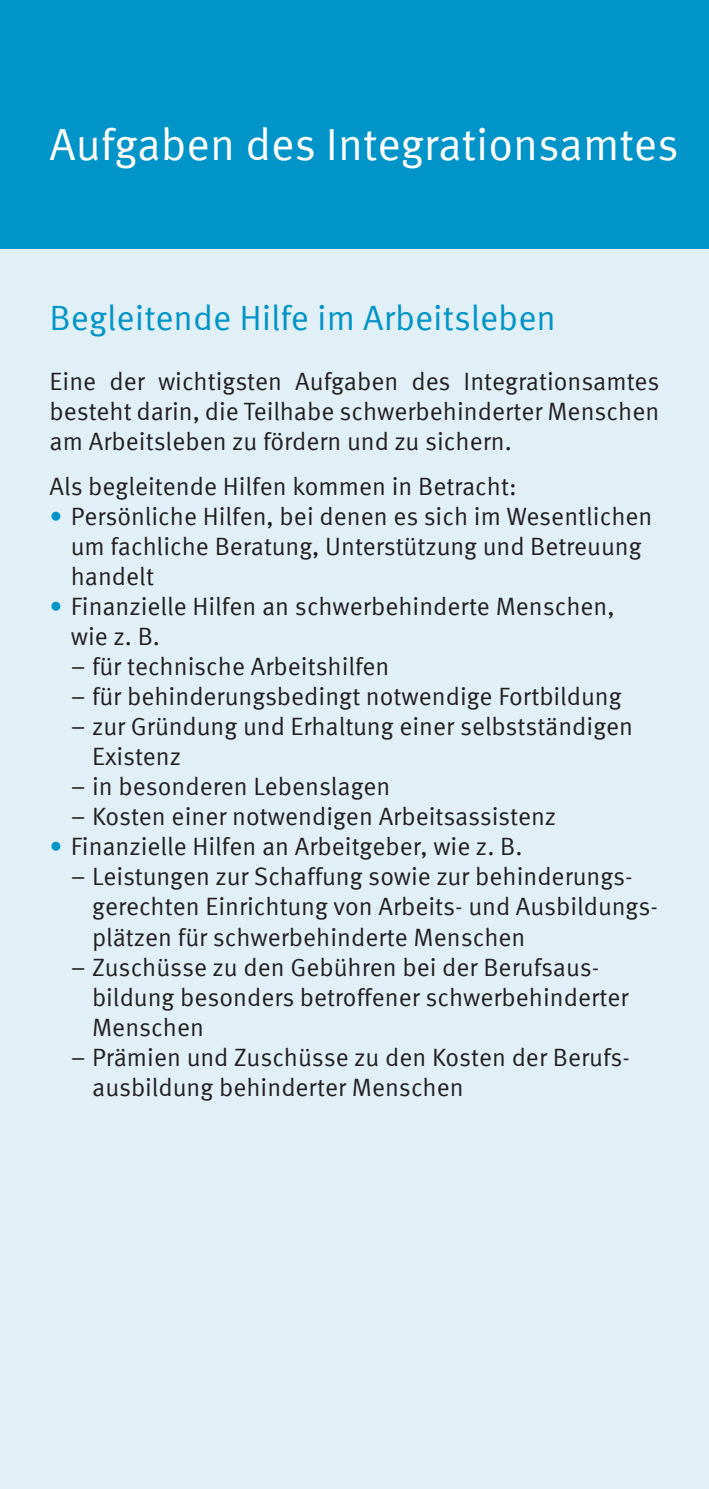
<style>
.page{position:relative;width:709px;height:1489px;background:#fff}
.page>*{position:absolute;margin:0;border:0;box-sizing:border-box;transform-origin:0 0}
.t1{font:45px "Meta Offc Pro Norm";color:#fff}
.t2{font:35px "Meta Offc Pro Norm";color:#0094c8}
.t3{font:25px/30px "Meta Offc Pro Norm";color:#231f20}
.s1{color:#0094c8}
</style>
<div class="page">
<div style="left:0;top:248px;width:709px;height:1240px;background:#e1f0f7"></div>
<div style="left:0;top:0;width:709px;height:248px;background:#0094c8"></div>
<h1 class="t1" style="left:50px;top:110px;width:630px">Aufgaben des Integrationsamtes</h1>
<h2 class="t2" style="left:50px;top:291px;width:508px">Begleitende Hilfe im Arbeitsleben</h2>
<p class="t3" style="left:50px;top:365px;width:611px;text-align:justify">Eine der wichtigsten Aufgaben des Integrationsamtes besteht darin, die Teilhabe schwerbehinderter Menschen am Arbeitsleben zu fördern und zu sichern.</p>
<p class="t3" style="left:50px;top:470px;width:468px">Als begleitende Hilfen kommen in Betracht:</p>
<p class="t3" style="left:71px;top:500px;width:583px;text-indent:-21px"><span class="s1">•</span> Persönliche Hilfen, bei denen es sich im Wesentlichen um fachliche Beratung, Unterstützung und Betreuung handelt</p>
<p class="t3" style="left:71px;top:590px;width:545px;text-indent:-21px"><span class="s1">•</span> Finanzielle Hilfen an schwerbehinderte Menschen, wie z. B.</p>
<p class="t3" style="left:71px;top:650px;width:320px">– für technische Arbeitshilfen</p>
<p class="t3" style="left:71px;top:680px;width:552px">– für behinderungsbedingt notwendige Fortbildung</p>
<p class="t3" style="left:92px;top:710px;width:542px;text-indent:-21px">– zur Gründung und Erhaltung einer selbstständigen<br>Existenz</p>
<p class="t3" style="left:71px;top:770px;width:321px">– in besonderen Lebenslagen</p>
<p class="t3" style="left:71px;top:800px;width:487px">– Kosten einer notwendigen Arbeitsassistenz</p>
<p class="t3" style="left:50px;top:830px;width:474px"><span class="s1">•</span> Finanzielle Hilfen an Arbeitgeber, wie z. B.</p>
<p class="t3" style="left:92px;top:860px;width:567px;text-indent:-21px">– Leistungen zur Schaffung sowie zur behinderungs&shy;gerechten Einrichtung von Arbeits- und Ausbildungs&shy;plätzen für schwerbehinderte Menschen</p>
<p class="t3" style="left:92px;top:950px;width:538px;text-indent:-21px">– Zuschüsse zu den Gebühren bei der Berufsaus&shy;bildung besonders betroffener schwerbehinderter<br>Menschen</p>
<p class="t3" style="left:92px;top:1040px;width:539px;text-indent:-21px">– Prämien und Zuschüsse zu den Kosten der Berufs&shy;ausbildung behinderter Menschen</p>
</div>
